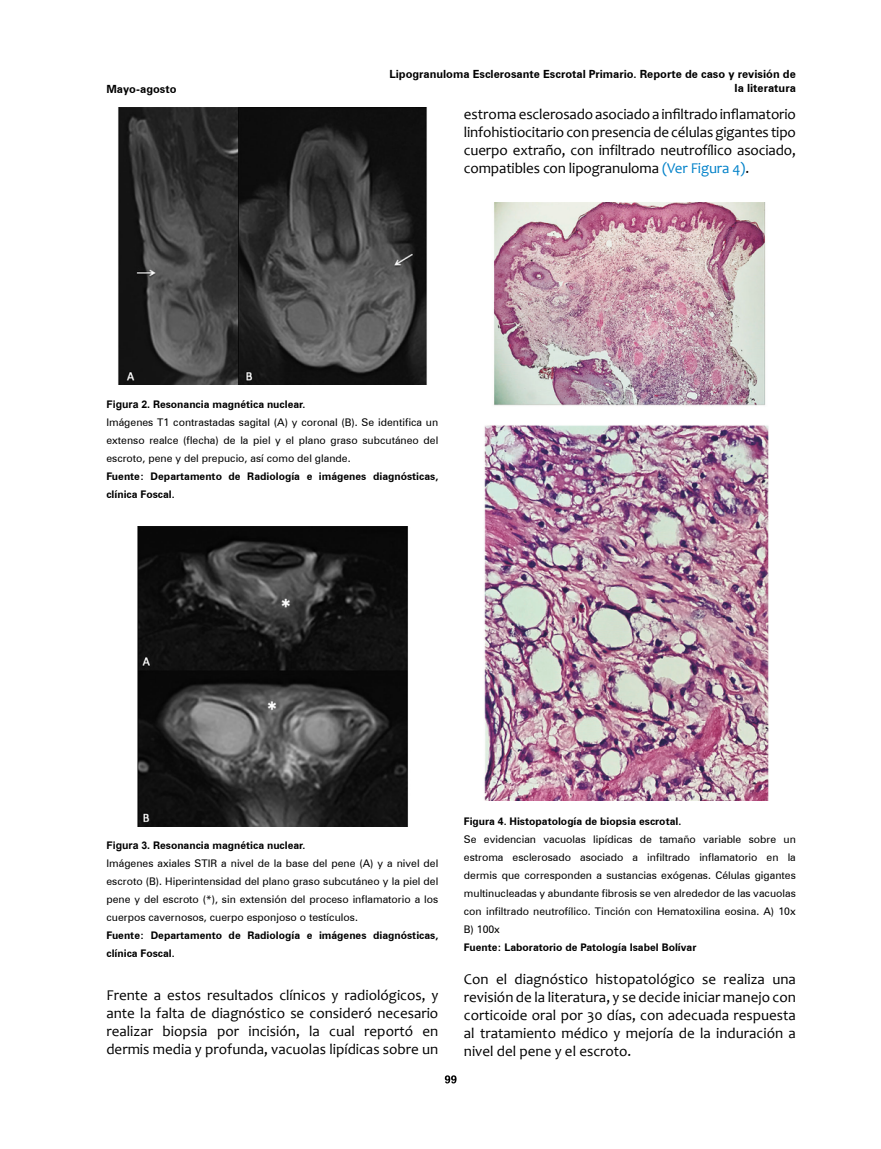
<style>
.page{position:relative;width:881px;height:1149px;background:#fff}
.page>*{position:absolute;margin:0;border:0;box-sizing:border-box;transform-origin:0 0}
.t1{font:15px/18px "Candara";color:#000;text-align:justify}
.t2{font:700 11.25px "Zurich BT";color:#000}
.t3{font:10.5px/18px "Zurich BT";color:#000}
.t4{font:700 10.5px/18px "Zurich BT";color:#000}
.s1{color:#0081c9}
.s2{font-family:"Arial";font-weight:700}
.s3{font-weight:700}
</style>
<div class="page">
<svg style="left:444px;top:1075px;width:12px;height:8px"></svg>
<img style="left:118px;top:108px;width:309px;height:276px">
<img style="left:137px;top:526px;width:271px;height:300px">
<img style="left:484px;top:202px;width:285px;height:598px">
<p class="t2" style="left:389px;top:66px;width:408px">Lipogranuloma Esclerosante Escrotal Primario. Reporte de caso y revisión de</p>
<p class="t2" style="left:106px;top:81px;width:72px">Mayo-agosto</p>
<p class="t2" style="left:734px;top:79px;width:63px">la literatura</p>
<h1 class="t1" style="left:463px;top:105px;width:333px">estroma esclerosado asociado a infiltrado inflamatorio linfohistiocitario con presencia de células gigantes tipo cuerpo extraño, con infiltrado neutrofílico asociado, compatibles con lipogranuloma <span class="s1">(Ver Figura 4)</span>.</h1>
<p class="t3" style="left:106px;top:394px;width:333px"><span class="s2">Figura 2.</span> <span class="s3">Resonancia magnética nuclear.<br></span>Imágenes T1 contrastadas sagital (A) y coronal (B). Se identifica un extenso realce (flecha) de la piel y el plano graso subcutáneo del escroto, pene y del prepucio, así como del glande.</p>
<p class="t4" style="left:106px;top:466px;width:333px">Fuente: Departamento de Radiología e imágenes diagnósticas, clínica Foscal.</p>
<p class="t3" style="left:106px;top:835px;width:333px"><span class="s2">Figura 3.</span> <span class="s3">Resonancia magnética nuclear.<br></span>Imágenes axiales STIR a nivel de la base del pene (A) y a nivel del escroto (B). Hiperintensidad del plano graso subcutáneo y la piel del pene y del escroto (*), sin extensión del proceso inflamatorio a los cuerpos cavernosos, cuerpo esponjoso o testículos.</p>
<p class="t4" style="left:106px;top:925px;width:333px">Fuente: Departamento de Radiología e imágenes diagnósticas, clínica Foscal.</p>
<h1 class="t1" style="left:106px;top:985px;width:333px">Frente a estos resultados clínicos y radiológicos, y ante la falta de diagnóstico se consideró necesario realizar biopsia por incisión, la cual reportó en dermis media y profunda, vacuolas lipídicas sobre un</h1>
<p class="t4" style="left:463px;top:811px;width:219px">Figura 4. Histopatología de biopsia escrotal.</p>
<p class="t3" style="left:463px;top:829px;width:333px;text-align:justify">Se evidencian vacuolas lipídicas de tamaño variable sobre un estroma esclerosado asociado a infiltrado inflamatorio en la dermis que corresponden a sustancias exógenas. Células gigantes multinucleadas y abundante fibrosis se ven alrededor de las vacuolas con infiltrado neutrofílico. Tinción con Hematoxilina eosina. A) 10x B) 100x</p>
<p class="t4" style="left:463px;top:937px;width:234px">Fuente: Laboratorio de Patología Isabel Bolívar</p>
<p class="t1" style="left:463px;top:969px;width:333px">Con el diagnóstico histopatológico se realiza una revisión de la literatura, y se decide iniciar manejo con corticoide oral por 30 días, con adecuada respuesta al tratamiento médico y mejoría de la induración a nivel del pene y el escroto.</p>
</div>
